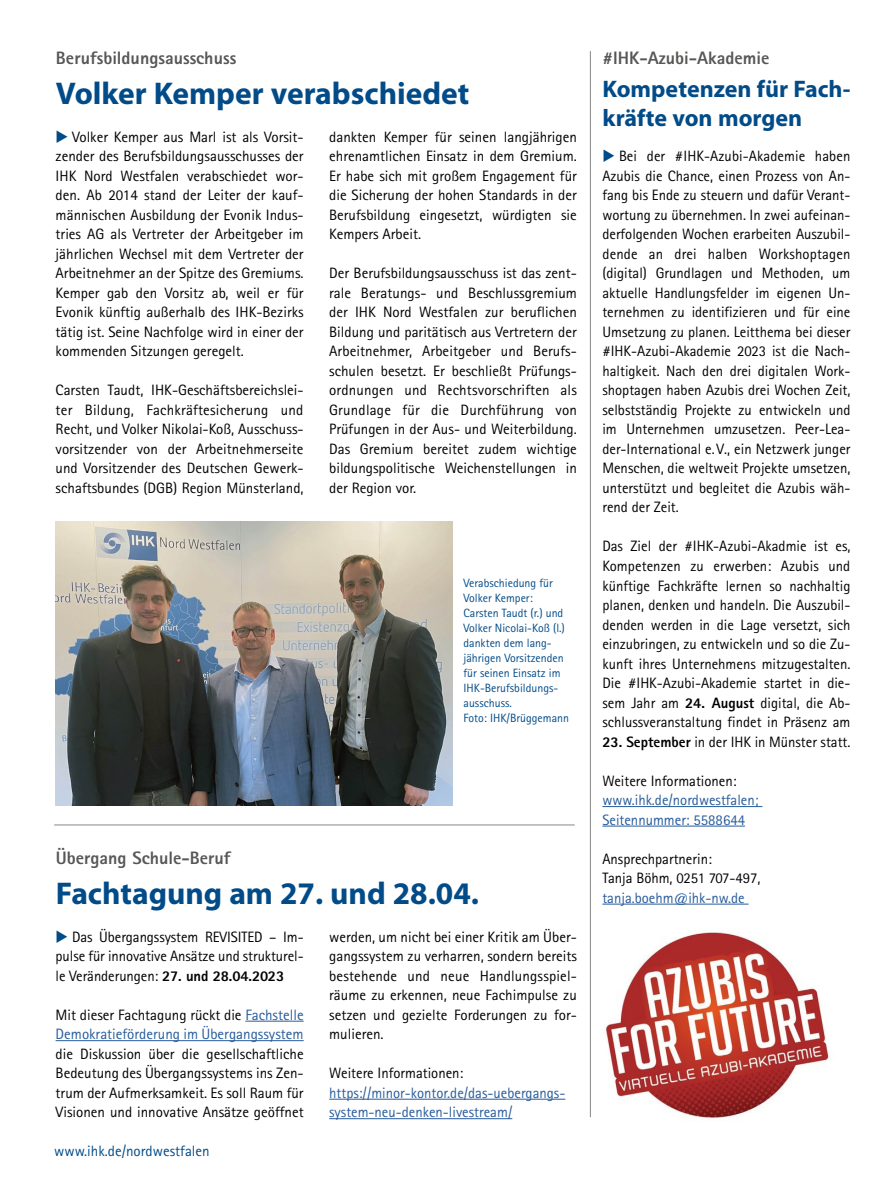
<style>
.page{position:relative;width:893px;height:1191px;background:#fff}
.page>*{position:absolute;margin:0;border:0;box-sizing:border-box;transform-origin:0 0}
.Headline_blau{font:700 31.5px "Myriad Pro";color:#004b88}
.Headline_blau-2{font:700 24px/28.8px "Myriad Pro";color:#004b88}
.Overline{font:800 18px "Rotis Sans Serif";color:#575756}
.Copy{font:15px/19.5px "Rotis Sans Serif";color:#000;text-align:justify}
.Copy-2{font:15px/19.5px "Rotis Sans Serif";color:#275b9b}
.t1{font:15px "Rotis Sans Serif";color:#004b88}
.Bildunterschrift{font:12px/15px "Rotis Sans Serif";color:#004b88}
.s1{color:#004b88}
.s2{font-weight:800}
.s3{color:#275b9b}
</style>
<div class="page">
<hr style="left:602px;top:806px;width:160px;height:1px;background:#275b9b">
<hr style="left:602px;top:825px;width:143px;height:1px;background:#275b9b">
<hr style="left:602px;top:903px;width:147px;height:1px;background:#275b9b">
<hr style="left:54px;top:824px;width:521px;height:1px;background:#878787">
<hr style="left:590px;top:51px;width:1px;height:1066px;background:#878787">
<hr style="left:245px;top:1020px;width:59px;height:1px;background:#275b9b">
<hr style="left:56px;top:1040px;width:248px;height:1px;background:#275b9b">
<hr style="left:329px;top:1098px;width:236px;height:1px;background:#275b9b">
<hr style="left:329px;top:1118px;width:183px;height:1px;background:#275b9b">
<img style="left:55px;top:521px;width:398px;height:284px">
<img style="left:605px;top:932px;width:224px;height:186px">
<p class="Overline" style="left:56px;top:46px;width:182px">Berufsbildungsausschuss</p>
<p class="Headline_blau" style="left:56px;top:73px;width:415px">Volker Kemper verabschiedet</p>
<p class="Copy" style="left:56px;top:127px;width:250px"><span class="s1">◆</span> Volker Kemper aus Marl ist als Vorsit&shy;zender des Berufsbildungsausschusses der IHK Nord Westfalen verabschiedet wor&shy;den. Ab 2014 stand der Leiter der kauf&shy;männischen Ausbildung der Evonik Indus&shy;tries AG als Vertreter der Arbeitgeber im jährlichen Wechsel mit dem Vertreter der Arbeitnehmer an der Spitze des Gremiums.<br>Kemper gab den Vorsitz ab, weil er für Evonik künftig außerhalb des IHK-Bezirks tätig ist. Seine Nachfolge wird in einer der kommenden Sitzungen geregelt.</p>
<p class="Copy" style="left:56px;top:380px;width:250px">Carsten Taudt, IHK-Geschäftsbereichslei&shy;ter Bildung, Fachkräftesicherung und Recht, und Volker Nikolai-Koß, Ausschuss&shy;vorsitzender von der Arbeitnehmerseite und Vorsitzender des Deutschen Gewerk&shy;schaftsbundes (DGB) Region Münsterland,</p>
<p class="Copy" style="left:329px;top:127px;width:249px">dankten Kemper für seinen langjährigen ehrenamtlichen Einsatz in dem Gremium.<br>Er habe sich mit großem Engagement für die Sicherung der hohen Standards in der Berufsbildung eingesetzt, würdigten sie Kempers Arbeit.</p>
<p class="Copy" style="left:329px;top:263px;width:249px">Der Berufsbildungsausschuss ist das zent&shy;rale Beratungs- und Beschlussgremium der IHK Nord Westfalen zur beruflichen Bildung und paritätisch aus Vertretern der Arbeitnehmer, Arbeitgeber und Berufs&shy;schulen besetzt. Er beschließt Prüfungs&shy;ordnungen und Rechtsvorschriften als Grundlage für die Durchführung von Prüfungen in der Aus- und Weiterbildung.<br>Das Gremium bereitet zudem wichtige bildungspolitische Weichenstellungen in der Region vor.</p>
<p class="Bildunterschrift" style="left:463px;top:575px;width:103px">Verabschiedung für<br>Volker Kemper:<br>Carsten Taudt (r.) und<br>Volker Nicolai-Koß (l.) dankten dem lang&shy;jährigen Vorsitzenden für seinen Einsatz im<br>IHK-Berufsbildungs&shy;ausschuss.</p>
<p class="Bildunterschrift" style="left:463px;top:710px;width:107px">Foto: IHK/Brüggemann</p>
<p class="Overline" style="left:56px;top:846px;width:176px">Übergang Schule-Beruf</p>
<p class="Headline_blau" style="left:56px;top:872px;width:425px">Fachtagung am 27. und 28.04.</p>
<p class="Copy" style="left:56px;top:926px;width:250px"><span class="s1">◆</span> Das Übergangssystem REVISITED – Im&shy;pulse für innovative Ansätze und strukturel&shy;le Veränderungen: <span class="s2">27. und 28.04.2023</span></p>
<p class="Copy" style="left:56px;top:1004px;width:250px">Mit dieser Fachtagung rückt die <span class="s3">Fachstelle Demokratieförderung im Übergangssystem </span>die Diskussion über die gesellschaftliche Bedeutung des Übergangssystems ins Zen&shy;trum der Aufmerksamkeit. Es soll Raum für Visionen und innovative Ansätze geöffnet</p>
<p class="t1" style="left:54px;top:1141px;width:157px">www.ihk.de/nordwestfalen</p>
<p class="Copy" style="left:329px;top:926px;width:249px">werden, um nicht bei einer Kritik am Über&shy;gangssystem zu verharren, sondern bereits bestehende und neue Handlungsspiel&shy;räume zu erkennen, neue Fachimpulse zu setzen und gezielte Forderungen zu for&shy;mulieren.</p>
<p class="Copy" style="left:329px;top:1063px;width:136px">Weitere Informationen:</p>
<p class="Copy-2" style="left:329px;top:1082px;width:238px">https://minor-kontor.de/das-uebergangs&shy;system-neu-denken-livestream/</p>
<p class="Overline" style="left:602px;top:46px;width:168px">#IHK-Azubi-Akademie</p>
<p class="Headline_blau-2" style="left:602px;top:74px;width:248px">Kompetenzen für Fach&shy;kräfte von morgen</p>
<p class="Copy" style="left:602px;top:146px;width:250px"><span class="s1">◆</span> Bei der #IHK-Azubi-Akademie haben Azubis die Chance, einen Prozess von An&shy;fang bis Ende zu steuern und dafür Verant&shy;wortung zu übernehmen. In zwei aufeinan&shy;derfolgenden Wochen erarbeiten Auszubil&shy;dende an drei halben Workshoptagen (digital) Grundlagen und Methoden, um aktuelle Handlungsfelder im eigenen Un&shy;ternehmen zu identifizieren und für eine Umsetzung zu planen. Leitthema bei dieser #IHK-Azubi-Akademie 2023 ist die Nach&shy;haltigkeit. Nach den drei digitalen Work&shy;shoptagen haben Azubis drei Wochen Zeit, selbstständig Projekte zu entwickeln und im Unternehmen umzusetzen. Peer-Lea&shy;der-International e.V., ein Netzwerk junger Menschen, die weltweit Projekte umsetzen, unterstützt und begleitet die Azubis wäh&shy;rend der Zeit.</p>
<p class="Copy" style="left:602px;top:536px;width:250px">Das Ziel der #IHK-Azubi-Akadmie ist es, Kompetenzen zu erwerben: Azubis und künftige Fachkräfte lernen so nachhaltig planen, denken und handeln. Die Auszubil&shy;denden werden in die Lage versetzt, sich einzubringen, zu entwickeln und so die Zu&shy;kunft ihres Unternehmens mitzugestalten.<br>Die #IHK-Azubi-Akademie startet in die&shy;sem Jahr am <span class="s2">24. August</span> digital, die Ab&shy;schlussveranstaltung findet in Präsenz am</p>
<p class="Copy" style="left:602px;top:731px;width:250px"><span class="s2">23. September</span> in der IHK in Münster statt.</p>
<p class="Copy" style="left:602px;top:770px;width:136px">Weitere Informationen:</p>
<p class="Copy-2" style="left:602px;top:790px;width:158px">www.ihk.de/nordwestfalen;<br>Seitennummer: 5588644</p>
<p class="Copy" style="left:602px;top:848px;width:111px">Ansprechpartnerin:</p>
<p class="Copy" style="left:602px;top:868px;width:160px">Tanja Böhm, 0251 707-497,</p>
<p class="Copy-2" style="left:602px;top:887px;width:144px">tanja.boehm@ihk-nw.de</p>
</div>
